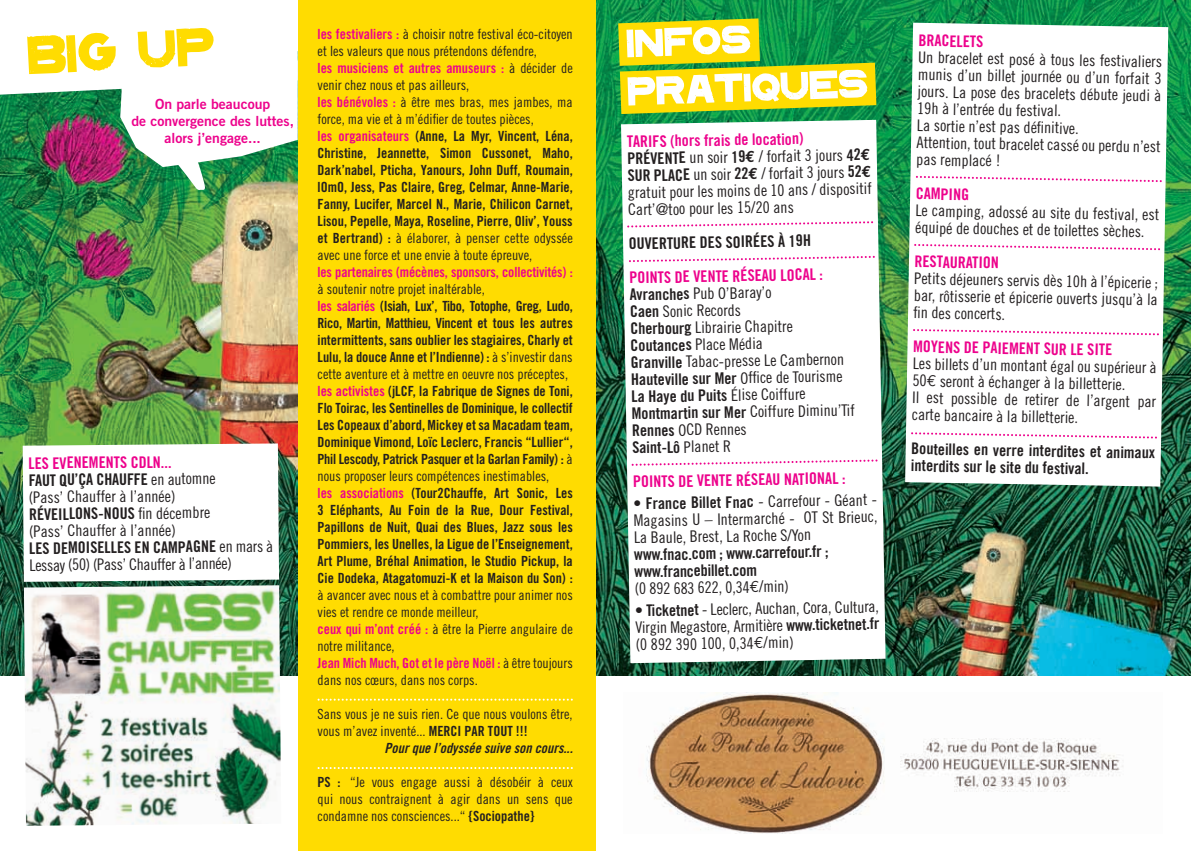
<style>
.page{position:relative;width:1191px;height:851px;background:#fff}
.page>*{position:absolute;margin:0;border:0;box-sizing:border-box;transform-origin:0 0}
.t1{font:90px "BD Plakatbau";color:#ffdc01}
.t2{font:67.4px/48.2px "BD Plakatbau";color:#fff}
.t3{font:16px/17px "Trade Gothic Cond Eighteen";letter-spacing:-.01em;color:#231f20}
.t4{font:16px/17px "Trade Gothic Bold Cond Twenty";letter-spacing:-.01em;color:#231f20}
.t5{font:16px/34px "Trade Gothic Bold Cond Twenty";letter-spacing:-.01em;color:#ed028c}
.t6{font:16px "Trade Gothic Cond Eighteen";letter-spacing:-.03em;color:#231f20}
.t7{font:14px/17px "Trade Gothic Bold Cond Twenty";color:#231f20;text-align:justify}
.t8{font:14px/17px "Trade Gothic Cond Eighteen";color:#231f20}
.t9{font:14px "Trade Gothic Bold Cond Twenty";color:#ed028c}
.t10{font:14px/17px "Trade Gothic Bold Two";color:#ed028c;text-align:center}
.t11{font:14px "Trade Gothic Bold Cond Twenty Obl";color:#231f20}
.s1{color:#231f20}
.s2{font-family:"Trade Gothic Cond Eighteen";color:#231f20}
.s3{font-family:"Trade Gothic Cond Eighteen"}
.s4{font-family:"Trade Gothic Bold Cond Twenty";color:#ed028c}
.s5{color:#ed028c}
.s6{font-family:"Trade Gothic Bold Cond Twenty"}
.s7{font-family:"Trade Gothic Bold Two"}
.s8{font-family:"Euro Mono"}
.s9{font-family:"Euro Mono";font-weight:700}
</style>
<div class="page">
<img style="left:595px;top:0;width:595px;height:675px">
<img style="left:646px;top:692px;width:477px;height:141px">
<svg style="left:621px;top:120px;width:264px;height:543px"></svg>
<svg style="left:627px;top:221px;width:246px;height:6px"></svg>
<svg style="left:629px;top:256px;width:245px;height:6px"></svg>
<svg style="left:631px;top:459px;width:246px;height:6px"></svg>
<svg style="left:618px;top:18px;width:258px;height:96px;background:#afc419"></svg>
<svg style="left:905px;top:23px;width:263px;height:463px"></svg>
<svg style="left:916px;top:176px;width:245px;height:6px"></svg>
<svg style="left:914px;top:244px;width:246px;height:6px"></svg>
<svg style="left:913px;top:329px;width:245px;height:6px"></svg>
<svg style="left:911px;top:432px;width:246px;height:6px"></svg>
<img style="left:0;top:190px;width:298px;height:485px">
<div style="left:298px;top:0;width:297px;height:850px;background:#ffdc01"></div>
<svg style="left:317px;top:698px;width:256px;height:2px"></svg>
<svg style="left:317px;top:767px;width:256px;height:1px"></svg>
<img style="left:0;top:51px;width:298px;height:139px">
<svg style="left:23px;top:443px;width:256px;height:138px"></svg>
<img style="left:24px;top:585px;width:257px;height:240px">
<svg style="left:634px;top:500px;width:6px;height:6px"></svg>
<svg style="left:636px;top:607px;width:6px;height:6px"></svg>
<h1 class="t1" style="left:25px;top:-9px;width:189px;rotate:-3deg">BIG UP</h1>
<p class="t10" style="left:131px;top:95px;width:164px">On parle beaucoup<br>de convergence des luttes, alors j’engage...</p>
<p class="t5" style="left:29px;top:453px;width:189px;line-height:17.2px">LES EVENEMENTS CDLN...<br><span class="s1">FAUT QU’ÇA CHAUFFE</span> <span class="s2">en automne</span></p>
<p class="t3" style="left:29px;top:487px;width:148px">(Pass’ Chauffer à l’année)</p>
<p class="t4" style="left:29px;top:505px;width:183px">RÉVEILLONS-NOUS <span class="s3">fin décembre</span></p>
<p class="t3" style="left:29px;top:521px;width:148px">(Pass’ Chauffer à l’année)</p>
<p class="t4" style="left:29px;top:538px;width:245px">LES DEMOISELLES EN CAMPAGNE <span class="s3">en mars à</span></p>
<p class="t6" style="left:29px;top:554px;width:204px">Lessay (50) (Pass’ Chauffer à l’année)</p>
<p class="t8" style="left:317px;top:25px;width:257px"><span class="s4">les festivaliers :</span> à choisir notre festival éco-citoyen et les valeurs que nous prétendons défendre,</p>
<p class="t9" style="left:317px;top:60px;width:257px">les musiciens et autres amuseurs : <span class="s2">à décider de</span></p>
<p class="t8" style="left:317px;top:76px;width:257px">venir chez nous et pas ailleurs,<br><span class="s4">les bénévoles :</span> à être mes bras, mes jambes, ma force, ma vie et à m’édifier de toutes pièces,</p>
<p class="t7" style="left:317px;top:127px;width:257px"><span class="s5">les organisateurs</span> (Anne, La Myr, Vincent, Léna, Christine, Jeannette, Simon Cussonet, Maho, Dark’nabel, Pticha, Yanours, John Duff, Roumain, lOmO, Jess, Pas Claire, Greg, Celmar, Anne-Marie, Fanny, Lucifer, Marcel N., Marie, Chilicon Carnet, Lisou, Pepelle, Maya, Roseline, Pierre, Oliv’, Youss</p>
<p class="t8" style="left:317px;top:229px;width:257px"><span class="s6">et Bertrand) :</span> à élaborer, à penser cette odyssée avec une force et une envie à toute épreuve,</p>
<p class="t9" style="left:317px;top:263px;width:257px">les partenaires (mécènes, sponsors, collectivités) :</p>
<p class="t8" style="left:317px;top:280px;width:169px">à soutenir notre projet inaltérable,</p>
<p class="t7" style="left:317px;top:297px;width:257px"><span class="s5">les salariés</span> (Isiah, Lux’, Tibo, Totophe, Greg, Ludo, Rico, Martin, Matthieu, Vincent et tous les autres intermittents, sans oublier les stagiaires, Charly et Lulu, la douce Anne et l’Indienne) : <span class="s3">à s’investir dans</span></p>
<p class="t8" style="left:317px;top:365px;width:252px">cette aventure et à mettre en oeuvre nos préceptes,</p>
<p class="t7" style="left:317px;top:382px;width:257px"><span class="s5">les activistes</span> (jLCF, la Fabrique de Signes de Toni, Flo Toirac, les Sentinelles de Dominique, le collectif Les Copeaux d’abord, Mickey et sa Macadam team, Dominique Vimond, Loïc Leclerc, Francis “Lullier“, Phil Lescody, Patrick Pasquer et la Garlan Family) : <span class="s3">à</span></p>
<p class="t8" style="left:317px;top:467px;width:233px">nous proposer leurs compétences inestimables,</p>
<p class="t7" style="left:317px;top:484px;width:257px"><span class="s5">les associations</span> (Tour2Chauffe, Art Sonic, Les 3 Eléphants, Au Foin de la Rue, Dour Festival, Papillons de Nuit, Quai des Blues, Jazz sous les Pommiers, les Unelles, la Ligue de l’Enseignement, Art Plume, Bréhal Animation, le Studio Pickup, la Cie Dodeka, Atagatomuzi-K et la Maison du Son) :</p>
<p class="t8" style="left:317px;top:586px;width:257px">à avancer avec nous et à combattre pour animer nos vies et rendre ce monde meilleur,<br><span class="s4">ceux qui m’ont créé :</span> à être la Pierre angulaire de notre militance,</p>
<p class="t9" style="left:317px;top:654px;width:257px">Jean Mich Much, Got et le père Noël : <span class="s2">à être toujours</span></p>
<p class="t8" style="left:317px;top:671px;width:162px">dans nos cœurs, dans nos corps.</p>
<p class="t8" style="left:317px;top:705px;width:257px">Sans vous je ne suis rien. Ce que nous voulons être, vous m’avez inventé... <span class="s6">MERCI PAR TOUT !!!</span></p>
<p class="t11" style="left:385px;top:739px;width:190px">Pour que l’odyssée suive son cours...</p>
<p class="t8" style="left:317px;top:773px;width:257px;text-align:justify"><span class="s6">PS :</span> “Je vous engage aussi à désobéir à ceux qui nous contraignent à agir dans un sens que condamne nos consciences...“ <span class="s7">{</span><span class="s6">Sociopathe</span><span class="s7">}</span></p>
<h2 class="t2" style="left:625px;top:10px;width:242px;rotate:-2deg">INFOS<br>PRATIQUES</h2>
<p class="t5" style="left:918px;top:23px;width:66px;rotate:1deg">BRACELETS</p>
<p class="t3" style="left:918px;top:49px;width:245px;rotate:1deg">Un bracelet est posé à tous les festivaliers munis d’un billet journée ou d’un forfait 3 jours. La pose des bracelets débute jeudi à 19h à l’entrée du festival.<br>La sortie n’est pas défi nitive.<br>Attention, tout bracelet cassé ou perdu n’est pas remplacé !</p>
<p class="t5" style="left:916px;top:176px;width:55px;rotate:1deg">CAMPING</p>
<p class="t3" style="left:915px;top:202px;width:245px;rotate:1deg">Le camping, adossé au site du festival, est équipé de douches et de toilettes sèches.</p>
<p class="t5" style="left:915px;top:244px;width:86px;rotate:1deg">RESTAURATION</p>
<p class="t3" style="left:914px;top:270px;width:245px;text-align:justify;rotate:1deg">Petits déjeuners servis dès 10h à l’épicerie ; bar, rôtisserie et épicerie ouverts jusqu’à la fi n des concerts.</p>
<p class="t5" style="left:913px;top:329px;width:201px;rotate:1deg">MOYENS DE PAIEMENT SUR LE SITE</p>
<p class="t3" style="left:913px;top:355px;width:245px;rotate:1deg">Les billets d’un montant égal ou supérieur à 50<span class="s8">€</span> seront à échanger à la billetterie.<br>Il est possible de retirer de l’argent par carte bancaire à la billetterie.</p>
<p class="t4" style="left:911px;top:440px;width:245px;rotate:1deg">Bouteilles en verre interdites et animaux interdits sur le site du festival.</p>
<p class="t5" style="left:626px;top:124px;width:178px;rotate:-1deg">TARIFS (hors frais de location)</p>
<p class="t3" style="left:627px;top:150px;width:245px;rotate:-1deg"><span class="s6">PRÉVENTE</span> un soir <span class="s6">19</span><span class="s9">€</span> / forfait 3 jours <span class="s6">42</span><span class="s9">€ </span><span class="s6">SUR PLACE</span> un soir <span class="s6">22</span><span class="s9">€</span> / forfait 3 jours <span class="s6">52</span><span class="s9">€ </span>gratuit pour les moins de 10 ans / dispositif Cart’@too pour les 15/20 ans</p>
<p class="t4" style="left:628px;top:235px;width:184px;rotate:-1deg">OUVERTURE DES SOIRÉES À 19H</p>
<p class="t5" style="left:629px;top:260px;width:195px;rotate:-1deg">POINTS DE VENTE RÉSEAU LOCAL :</p>
<p class="t3" style="left:629px;top:286px;width:215px;rotate:-1deg"><span class="s6">Avranches</span> Pub O’Baray’o<br><span class="s6">Caen</span> Sonic Records<br><span class="s6">Cherbourg</span> Librairie Chapitre<br><span class="s6">Coutances</span> Place Média<br><span class="s6">Granville</span> Tabac-presse Le Cambernon</p>
<p class="t4" style="left:631px;top:371px;width:213px;rotate:-1deg">Hauteville sur Mer <span class="s3">Offi ce de Tourisme<br></span>La Haye du Puits <span class="s3">Élise Coiffure</span></p>
<p class="t3" style="left:631px;top:405px;width:225px;rotate:-1deg"><span class="s6">Montmartin sur Mer</span> Coiffure Diminu’Tif<br><span class="s6">Rennes</span> OCD Rennes</p>
<p class="t5" style="left:632px;top:430px;width:214px;rotate:-1deg"><span class="s1">Saint-Lô</span> <span class="s2">Planet R<br></span>POINTS DE VENTE RÉSEAU NATIONAL :</p>
<p class="t3" style="left:633px;top:495px;width:245px;text-align:justify;text-indent:12px;rotate:-1deg"><span class="s6">France Billet Fnac</span> - Carrefour - Géant - Magasins U – Intermarché - OT St Brieuc, La Baule, Brest, La Roche S/Yon</p>
<p class="t4" style="left:634px;top:546px;width:196px;rotate:-1deg">www.fnac.com ; www.carrefour.fr ; www.francebillet.com</p>
<p class="t3" style="left:646px;top:577px;width:234px;line-height:22px;text-indent:-11px;rotate:-1deg">(0 892 683 622, 0,34<span class="s8">€</span>/min)<br><span class="s6">Ticketnet</span> - Leclerc, Auchan, Cora, Cultura,</p>
<p class="t3" style="left:635px;top:619px;width:245px;rotate:-1deg">Virgin Megastore, Armitière <span class="s6">www.ticketnet.fr </span>(0 892 390 100, 0,34<span class="s8">€</span>/min)</p>
</div>
